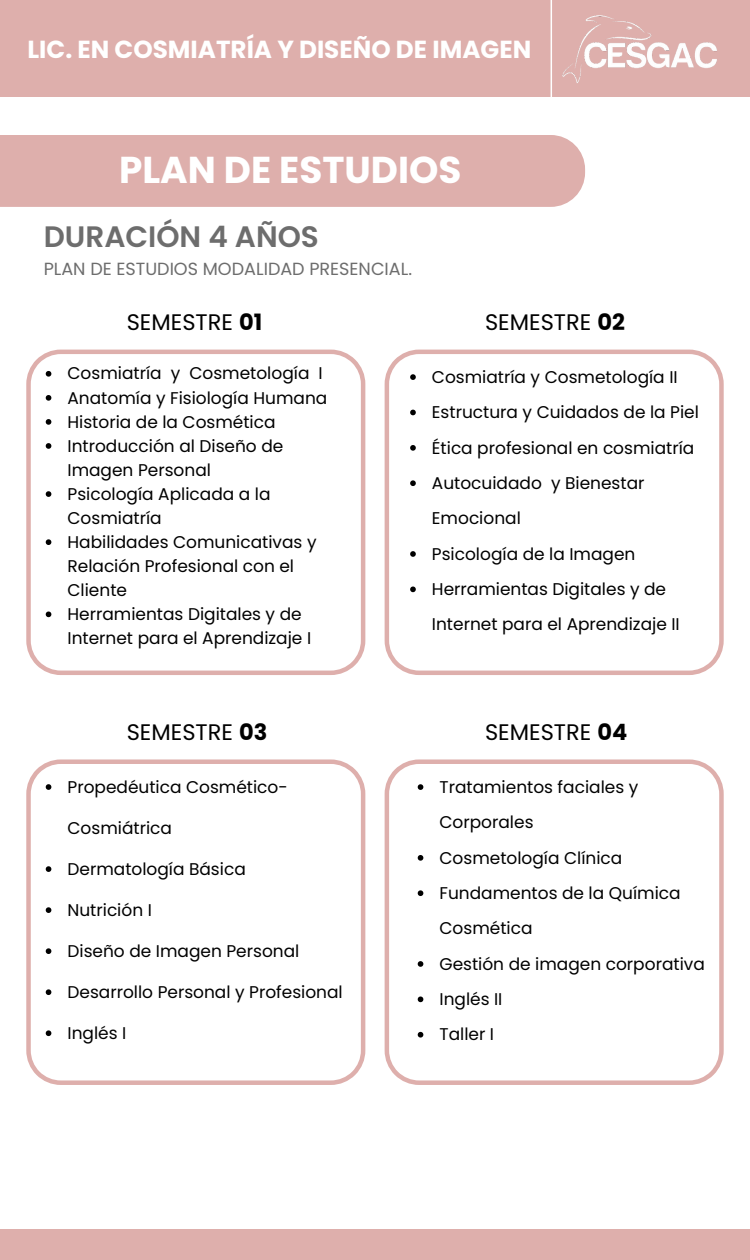
<style>
.page{position:relative;width:750px;height:1260px;background:#fff}
.page>*{position:absolute;margin:0;border:0;box-sizing:border-box;transform-origin:0 0}
.t1{font:700 37.4px "Poppins";color:#fff}
.t2{font:600 29.6px "Poppins";color:#6d6d6d}
.t3{font:700 24.6px "Poppins";color:#fff}
.t4{font:22.4px "Poppins";color:#000}
.t5{font:17.6px "Poppins";color:#6d6d6d}
.t6{font:17px/24px "Poppins";color:#000}
.s1{font-weight:700}
</style>
<div class="page">
<div style="left:0;top:1230px;width:750px;height:30px;background:#deafac"></div>
<div style="left:0;top:0;width:750px;height:97px;background:#deafac"></div>
<img style="left:562px;top:15px;width:155px;height:68px">
<hr style="left:551px;top:0;width:1px;height:104px;background:#fff">
<div style="left:0;top:135px;width:585px;height:72px;background:#deafac"></div>
<svg style="left:26px;top:350px;width:339px;height:325px"></svg>
<svg style="left:46px;top:371px;width:5px;height:6px"></svg>
<svg style="left:46px;top:395px;width:5px;height:6px"></svg>
<svg style="left:46px;top:419px;width:5px;height:6px"></svg>
<svg style="left:46px;top:443px;width:5px;height:6px"></svg>
<svg style="left:46px;top:491px;width:5px;height:6px"></svg>
<svg style="left:46px;top:539px;width:5px;height:6px"></svg>
<svg style="left:46px;top:612px;width:5px;height:5px"></svg>
<svg style="left:385px;top:350px;width:339px;height:325px"></svg>
<svg style="left:410px;top:374px;width:6px;height:6px"></svg>
<svg style="left:410px;top:410px;width:6px;height:5px"></svg>
<svg style="left:410px;top:445px;width:6px;height:6px"></svg>
<svg style="left:410px;top:480px;width:6px;height:6px"></svg>
<svg style="left:410px;top:551px;width:6px;height:6px"></svg>
<svg style="left:410px;top:587px;width:6px;height:5px"></svg>
<svg style="left:26px;top:759px;width:339px;height:326px"></svg>
<svg style="left:46px;top:784px;width:5px;height:6px"></svg>
<svg style="left:46px;top:866px;width:5px;height:6px"></svg>
<svg style="left:46px;top:907px;width:5px;height:6px"></svg>
<svg style="left:46px;top:948px;width:5px;height:6px"></svg>
<svg style="left:46px;top:989px;width:5px;height:6px"></svg>
<svg style="left:46px;top:1030px;width:5px;height:6px"></svg>
<svg style="left:385px;top:759px;width:339px;height:326px"></svg>
<svg style="left:418px;top:784px;width:5px;height:6px"></svg>
<svg style="left:418px;top:855px;width:5px;height:6px"></svg>
<svg style="left:418px;top:890px;width:5px;height:6px"></svg>
<svg style="left:418px;top:961px;width:5px;height:6px"></svg>
<svg style="left:418px;top:997px;width:5px;height:5px"></svg>
<svg style="left:418px;top:1032px;width:5px;height:6px"></svg>
<p class="t3" style="left:28px;top:32px;width:567px">LIC. EN COSMIATRÍA Y DISEÑO DE IMA<sub>In</sub>G<sub>g</sub>E<sub>e</sub>N<sub>nierías</sub></p>
<h1 class="t1" style="left:119px;top:144px;width:344px">PLAN DE ESTUDIOS</h1>
<h4 class="t2" style="left:44px;top:216px;width:277px">DURACIÓN 4 AÑOS</h4>
<h4 class="t5" style="left:44px;top:256px;width:370px">PLAN DE ESTUDIOS MODALIDAD PRESENCIAL.</h4>
<h2 class="t4" style="left:127px;top:307px;width:137px">SEMESTRE <span class="s1">01</span></h2>
<h5 class="t6" style="left:68px;top:362px;width:257px">Cosmiatría y Cosmetología I</h5>
<h3 class="t6" style="left:68px;top:386px;width:261px">Anatomía y Fisiología Humana</h3>
<p class="t6" style="left:68px;top:410px;width:210px">Historia de la Cosmética</p>
<p class="t6" style="left:68px;top:434px;width:217px">Introducción al Diseño de<br>Imagen Personal</p>
<p class="t6" style="left:68px;top:482px;width:204px">Psicología Aplicada a la<br>Cosmiatría</p>
<p class="t6" style="left:68px;top:530px;width:251px">Habilidades Comunicativas y<br>Relación Profesional con el<br>Cliente</p>
<p class="t6" style="left:68px;top:602px;width:245px">Herramientas Digitales y de<br>Internet para el Aprendizaje I</p>
<p class="t4" style="left:485px;top:307px;width:141px">SEMESTRE <span class="s1">02</span></p>
<p class="t6" style="left:432px;top:365px;width:247px">Cosmiatría y Cosmetología II</p>
<h3 class="t6" style="left:432px;top:400px;width:269px">Estructura y Cuidados de la Piel</h3>
<p class="t6" style="left:432px;top:436px;width:264px">Ética profesional en cosmiatría</p>
<p class="t6" style="left:432px;top:465px;width:214px;line-height:35.4px">Autocuidado y Bienestar<br>Emocional</p>
<p class="t6" style="left:432px;top:542px;width:205px">Psicología de la Imagen</p>
<p class="t6" style="left:432px;top:571px;width:249px;line-height:35.4px">Herramientas Digitales y de<br>Internet para el Aprendizaje II</p>
<p class="t4" style="left:127px;top:717px;width:142px">SEMESTRE <span class="s1">03</span></p>
<p class="t6" style="left:68px;top:775px;width:222px">Propedéutica Cosmético-</p>
<p class="t6" style="left:68px;top:816px;width:106px">Cosmiátrica</p>
<h3 class="t6" style="left:68px;top:857px;width:180px">Dermatología Básica</h3>
<p class="t6" style="left:68px;top:898px;width:86px">Nutrición I</p>
<p class="t6" style="left:68px;top:939px;width:233px">Diseño de Imagen Personal</p>
<p class="t6" style="left:68px;top:980px;width:277px">Desarrollo Personal y Profesional</p>
<p class="t6" style="left:68px;top:1021px;width:60px">Inglés I</p>
<p class="t4" style="left:485px;top:717px;width:144px">SEMESTRE <span class="s1">04</span></p>
<p class="t6" style="left:439px;top:769px;width:200px;line-height:35.4px">Tratamientos faciales y<br>Corporales</p>
<h3 class="t6" style="left:439px;top:846px;width:184px">Cosmetología Clínica</h3>
<p class="t6" style="left:439px;top:875px;width:243px;line-height:35.4px">Fundamentos de la Química<br>Cosmética</p>
<p class="t6" style="left:439px;top:952px;width:267px">Gestión de imagen corporativa</p>
<p class="t6" style="left:439px;top:987px;width:64px">Inglés II</p>
<p class="t6" style="left:439px;top:1022px;width:56px">Taller I</p>
</div>
